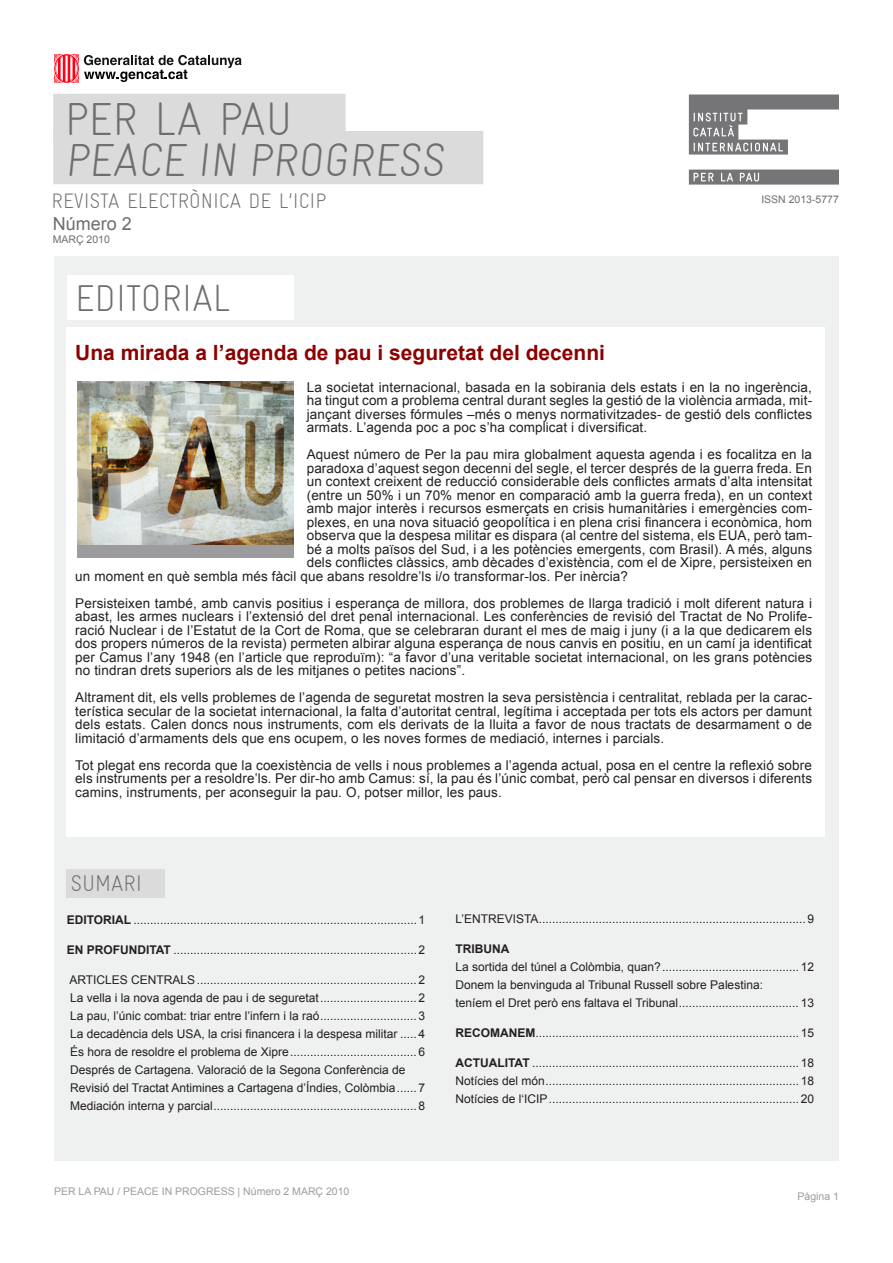
<style>
.page{position:relative;width:893px;height:1263px;background:#fff}
.page>*{position:absolute;margin:0;border:0;box-sizing:border-box;transform-origin:0 0}
.t1{font:300 46.5px/40.5px "Gravur Condensed";color:#6e6e70}
.t2{font:300 37.5px "Gravur Condensed";color:#6e6e70}
.t3{font:300 22.5px "Gravur Condensed";color:#6e6e70}
.t4{font:700 21px "Arial";color:#8c0100}
.t5{font:300 21px "Gravur Condensed";color:#6e6e70}
.t6{font:18px "Arial";color:#6e6e70}
.t7{font:13.5px/13.5px "Arial";letter-spacing:.01em;color:#231f20;text-align:justify}
.t8{font:12px/18px "Arial";color:#231f20}
.t9{font:700 12px "Arial";color:#231f20}
.t10{font:10.5px "Arial";color:#9c9c9e}
.t11{font:10.5px "Arial";color:#6e6e70}
.s1{font-weight:700}
</style>
<div class="page">
<div style="left:53px;top:94px;width:293px;height:46px;background:#dbdbdb"></div>
<div style="left:53px;top:131px;width:430px;height:53px;background:#dbdbdb"></div>
<svg style="left:689px;top:94px;width:150px;height:91px"></svg>
<div style="left:54px;top:257px;width:785px;height:904px;background:#eff0f0"></div>
<svg style="left:54px;top:54px;width:188px;height:29px"></svg>
<div style="left:67px;top:328px;width:758px;height:509px;background:#fff"></div>
<div style="left:67px;top:276px;width:226px;height:44px;background:#fff"></div>
<div style="left:67px;top:869px;width:98px;height:28px;background:#dbdbdb"></div>
<div style="left:77px;top:381px;width:217px;height:177px;background:#9c9c9e"></div>
<img style="left:77px;top:381px;width:217px;height:163px">
<h1 class="t1" style="left:65px;top:99px;width:386px">PER LA PAU<br>PEACE IN PROGRESS</h1>
<h3 class="t5" style="left:52px;top:189px;width:276px">REVISTA ELECTRÒNICA DE L’ICIP</h3>
<p class="t11" style="left:761px;top:192px;width:79px">ISSN 2013-5777</p>
<h3 class="t6" style="left:53px;top:211px;width:81px">Número 2</h3>
<p class="t11" style="left:53px;top:232px;width:59px">MARÇ 2010</p>
<h2 class="t2" style="left:75px;top:277px;width:157px">EDITORIAL</h2>
<h3 class="t4" style="left:75px;top:339px;width:531px">Una mirada a l’agenda de pau i seguretat del decenni</h3>
<p class="t7" style="left:307px;top:380px;width:507px">La societat internacional, basada en la sobirania dels estats i en la no ingerència, ha tingut com a problema central durant segles la gestió de la violència armada, mit&shy;jançant diverses fórmules –més o menys normativitzades- de gestió dels conflictes armats. L’agenda poc a poc s’ha complicat i diversificat.</p>
<p class="t7" style="left:307px;top:448px;width:507px">Aquest número de Per la pau mira globalment aquesta agenda i es focalitza en la</p>
<p class="t7" style="left:307px;top:461px;width:507px">paradoxa d’aquest segon decenni del segle, el tercer després de la guerra freda. En</p>
<p class="t7" style="left:307px;top:475px;width:507px">un context creixent de reducció considerable dels conflictes armats d’alta intensitat</p>
<p class="t7" style="left:307px;top:488px;width:507px">(entre un 50% i un 70% menor en comparació amb la guerra freda), en un context</p>
<p class="t7" style="left:307px;top:502px;width:507px">amb major interès i recursos esmerçats en crisis humanitàries i emergències com-</p>
<p class="t7" style="left:307px;top:515px;width:507px">plexes, en una nova situació geopolítica i en plena crisi financera i econòmica, hom</p>
<p class="t7" style="left:307px;top:529px;width:507px">observa que la despesa militar es dispara (al centre del sistema, els EUA, però tam-</p>
<p class="t7" style="left:307px;top:542px;width:507px">bé a molts països del Sud, i a les potències emergents, com Brasil). A més, alguns</p>
<p class="t7" style="left:307px;top:556px;width:507px">dels conflictes clàssics, amb dècades d’existència, com el de Xipre, persisteixen en</p>
<p class="t7" style="left:75px;top:569px;width:554px">un moment en què sembla més fàcil que abans resoldre’ls i/o transformar-los. Per inèrcia?</p>
<p class="t7" style="left:75px;top:596px;width:738px">Persisteixen també, amb canvis positius i esperança de millora, dos problemes de llarga tradició i molt diferent natura i abast, les armes nuclears i l’extensió del dret penal internacional. Les conferències de revisió del Tractat de No Prolife&shy;ració Nuclear i de l’Estatut de la Cort de Roma, que se celebraran durant el mes de maig i juny (i a la que dedicarem els dos propers números de la revista) permeten albirar alguna esperança de nous canvis en positiu, en un camí ja identificat per Camus l’any 1948 (en l’article que reproduïm): “a favor d’una veritable societat internacional, on les grans potències no tindran drets superiors als de les mitjanes o petites nacions”.</p>
<p class="t7" style="left:75px;top:691px;width:738px">Altrament dit, els vells problemes de l’agenda de seguretat mostren la seva persistència i centralitat, reblada per la carac&shy;terística secular de la societat internacional, la falta d’autoritat central, legítima i acceptada per tots els actors per damunt dels estats. Calen doncs nous instruments, com els derivats de la lluita a favor de nous tractats de desarmament o de limitació d’armaments dels que ens ocupem, o les noves formes de mediació, internes i parcials.</p>
<p class="t7" style="left:75px;top:758px;width:738px">Tot plegat ens recorda que la coexistència de vells i nous problemes a l’agenda actual, posa en el centre la reflexió sobre els instruments per a resoldre’ls. Per dir-ho amb Camus: sí, la pau és l’únic combat, però cal pensar en diversos i diferents camins, instruments, per aconseguir la pau. O, potser millor, les paus.</p>
<h3 class="t3" style="left:71px;top:871px;width:73px">SUMARI</h3>
<p class="t8" style="left:67px;top:911px;width:360px"><span class="s1">EDITORIAL</span> .....................................................................................1</p>
<p class="t8" style="left:67px;top:941px;width:360px"><span class="s1">EN PROFUNDITAT</span> .........................................................................2</p>
<p class="t8" style="left:69px;top:971px;width:357px">ARTICLES CENTRALS..................................................................2<br>La vella i la nova agenda de pau i de seguretat............................. 2<br>La pau, l’únic combat: triar entre l’infern i la raó............................. 3<br>La decadència dels USA, la crisi financera i la despesa militar ..... 4<br>És hora de resoldre el problema de Xipre...................................... 6<br>Després de Cartagena. Valoració de la Segona Conferència de Revisió del Tractat Antimines a Cartagena d’Índies, Colòmbia...... 7<br>Mediación interna y parcial.............................................................8</p>
<p class="t8" style="left:455px;top:910px;width:360px">L’ENTREVISTA................................................................................9</p>
<p class="t9" style="left:455px;top:941px;width:55px">TRIBUNA</p>
<p class="t8" style="left:455px;top:958px;width:360px">La sortida del túnel a Colòmbia, quan?......................................... 12<br>Donem la benvinguda al Tribunal Russell sobre Palestina:<br>teníem el Dret però ens faltava el Tribunal.................................... 13</p>
<p class="t8" style="left:455px;top:1024px;width:360px"><span class="s1">RECOMANEM</span>...............................................................................15</p>
<p class="t8" style="left:455px;top:1054px;width:360px;text-align:justify"><span class="s1">ACTUALITAT</span> ................................................................................18<br>Notícies del món............................................................................18<br>Notícies de l‘ICIP...........................................................................20</p>
<p class="t10" style="left:54px;top:1184px;width:297px">PER LA PAU / PEACE IN PROGRESS | Número 2 MARÇ 2010</p>
<p class="t10" style="left:797px;top:1189px;width:43px">Pàgina 1</p>
</div>
